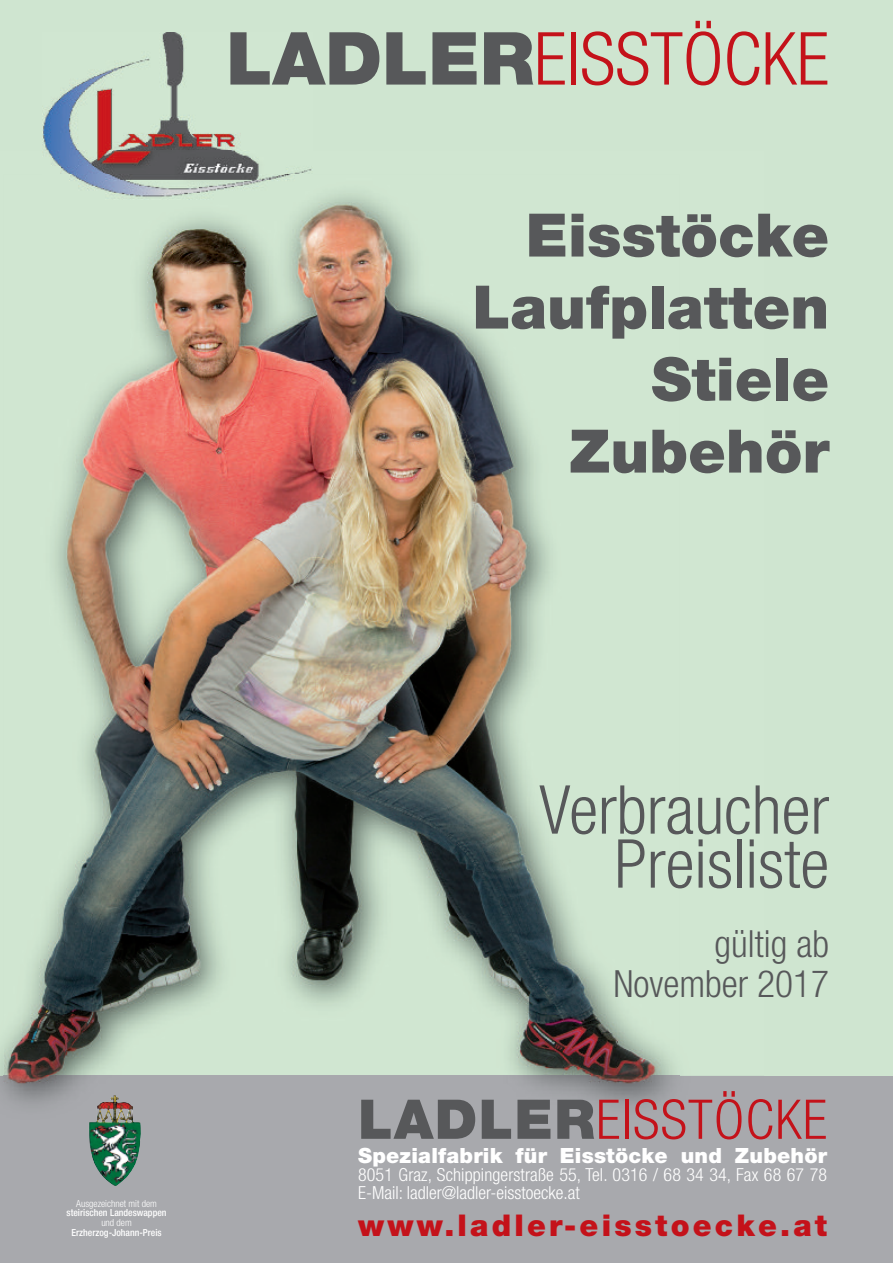
<style>
.page{position:relative;width:893px;height:1263px;background:#cfe5d0}
.page>*{position:absolute;margin:0;border:0;box-sizing:border-box;transform-origin:0 0}
.t1{font:300 condensed 73.2px "Helvetica Neue";color:#c4121a}
.t2{font:300 condensed 67.5px/54px "Helvetica Neue";color:#57585a;text-align:right}
.t3{font:900 60px/72px "Helvetica Neue";color:#57585a;text-align:right}
.t4{font:300 condensed 54.75px "Helvetica Neue";letter-spacing:.025em;color:#c4121a}
.t5{font:300 condensed 37.5px/40.5px "Helvetica Neue";color:#57585a;text-align:right}
.t6{font:900 30px "Helvetica Neue";letter-spacing:.105em;color:#c4121a}
.t7{font:900 21px "Helvetica Neue";letter-spacing:.01em;color:#fff}
.t8{font:300 condensed 18px/18px "Helvetica Neue";letter-spacing:.005em;color:#fff}
.t9{font:500 condensed 9.75px "Helvetica Neue";color:#fff}
.t10{font:300 condensed 9.75px "Helvetica Neue";color:#fff}
.s1{font-weight:900;font-stretch:normal;color:#57585a}
</style>
<div class="page">
<div style="left:0;top:1076px;width:893px;height:187px;background:#a8a9ad"></div>
<img style="left:4px;top:194px;width:675px;height:908px">
<img style="left:88px;top:1094px;width:53px;height:92px">
<img style="left:43px;top:33px;width:269px;height:167px">
<h1 class="t1" style="left:226px;top:32px;width:604px"><span class="s1">LADLER</span>EISSTÖCKE</h1>
<h3 class="t3" style="left:472px;top:204px;width:358px">Eisstöcke<br>Laufplatten<br>Stiele<br>Zubehör</h3>
<p class="t10" style="left:76px;top:1200px;width:82px">Ausgezeichnet mit dem</p>
<p class="t9" style="left:67px;top:1209px;width:101px">steirischen Landeswappen</p>
<p class="t10" style="left:101px;top:1219px;width:32px">und dem</p>
<p class="t9" style="left:71px;top:1229px;width:92px">Erzherzog-Johann-Preis</p>
<h2 class="t2" style="left:539px;top:788px;width:291px">Verbraucher<br>Preisliste</h2>
<h3 class="t5" style="left:613px;top:926px;width:217px">gültig ab<br>November 2017</h3>
<h3 class="t4" style="left:358px;top:1100px;width:471px"><span class="s1">LADLER</span>EISSTÖCKE</h3>
<p class="t7" style="left:358px;top:1148px;width:471px">Spezialfabrik für Eisstöcke und Zubehör</p>
<p class="t8" style="left:358px;top:1167px;width:471px">8051 Graz, Schippingerstraße 55, Tel. 0316 / 68 34 34, Fax 68 67 78<br>E-Mail: ladler@ladler-eisstoecke.at</p>
<h3 class="t6" style="left:358px;top:1215px;width:471px">www.ladler-eisstoecke.at</h3>
</div>
